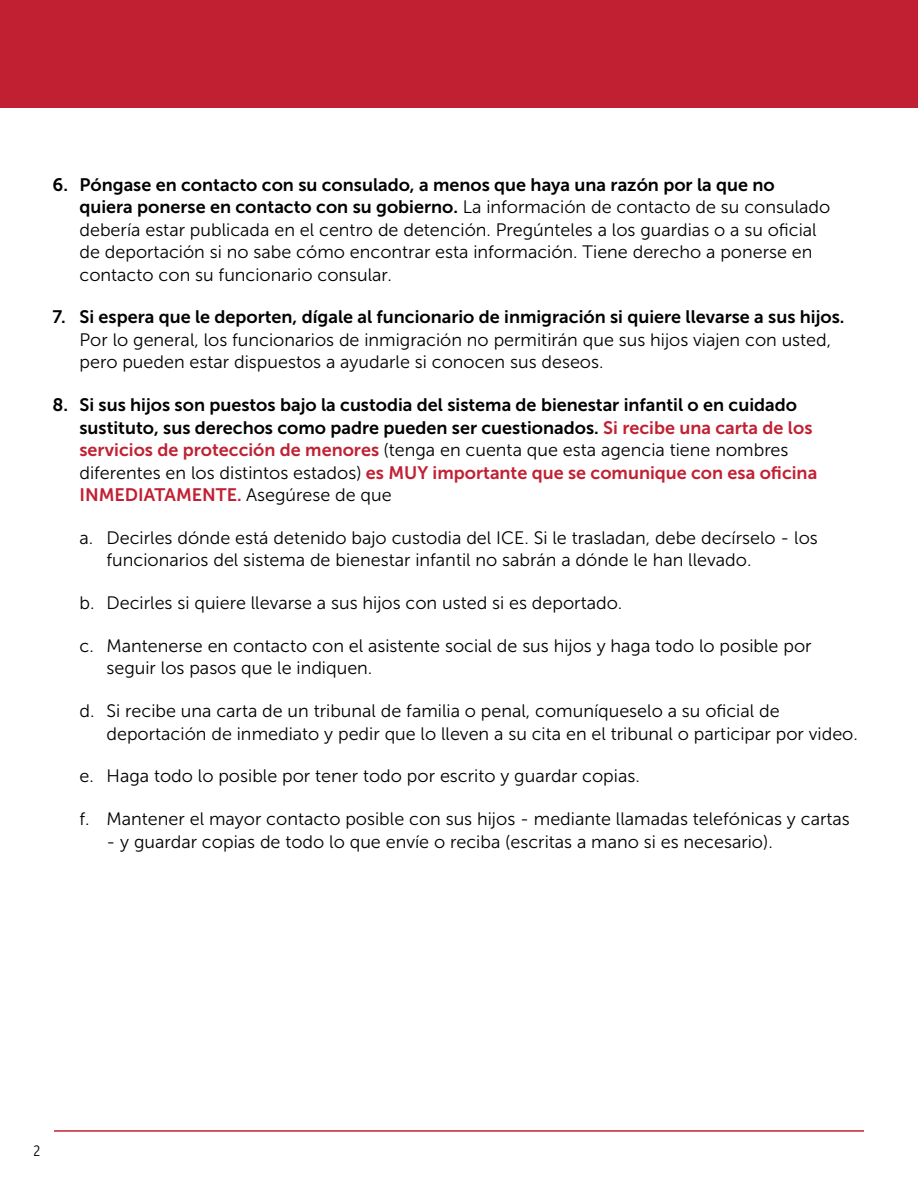
<style>
.page{position:relative;width:918px;height:1188px;background:#fff}
.page>*{position:absolute;margin:0;border:0;box-sizing:border-box;transform-origin:0 0}
.Body{font:18px/22.5px "Museo Sans 300";color:#000}
.Body-2{font:18px/22.5px "Museo Sans 700";color:#000}
.t1{font:15px "Museo Sans Cond 300";color:#000}
.s1{font-family:"Museo Sans 700"}
.s2{color:#c12032}
.s3{font-family:"Museo Sans 300"}
</style>
<div class="page">
<div style="left:0;top:0;width:918px;height:108px;background:#c12032"></div>
<hr style="left:54px;top:1130px;width:810px;height:2px;background:#c12032">
<p class="Body" style="left:80px;top:173px;width:752px;text-indent:-27px"><span class="s1">6. Póngase en contacto con su consulado, a menos que haya una razón por la que no quiera ponerse en contacto con su gobierno.</span> La información de contacto de su consulado debería estar publicada en el centro de detención. Pregúnteles a los guardias o a su oficial de deportación si no sabe cómo encontrar esta información. Tiene derecho a ponerse en contacto con su funcionario consular.</p>
<p class="Body" style="left:80px;top:306px;width:767px;text-indent:-27px"><span class="s1">7. Si espera que le deporten, dígale al funcionario de inmigración si quiere llevarse a sus hijos.<br></span>Por lo general, los funcionarios de inmigración no permitirán que sus hijos viajen con usted, pero pueden estar dispuestos a ayudarle si conocen sus deseos.</p>
<p class="Body-2" style="left:80px;top:394px;width:739px;text-indent:-27px">8. Si sus hijos son puestos bajo la custodia del sistema de bienestar infantil o en cuidado sustituto, sus derechos como padre pueden ser cuestionados. <span class="s2">Si recibe una carta de los servicios de protección de menores</span> <span class="s3">(tenga en cuenta que esta agencia tiene nombres diferentes en los distintos estados)</span> <span class="s2">es MUY importante que se comunique con esa oficina INMEDIATAMENTE.</span> <span class="s3">Asegúrese de que</span></p>
<p class="Body" style="left:106px;top:527px;width:713px;text-indent:-27px">a. Decirles dónde está detenido bajo custodia del ICE. Si le trasladan, debe decírselo - los funcionarios del sistema de bienestar infantil no sabrán a dónde le han llevado.</p>
<p class="Body" style="left:80px;top:592px;width:544px">b. Decirles si quiere llevarse a sus hijos con usted si es deportado.</p>
<p class="Body" style="left:106px;top:635px;width:707px;text-indent:-27px">c. Mantenerse en contacto con el asistente social de sus hijos y haga todo lo posible por seguir los pasos que le indiquen.</p>
<p class="Body" style="left:106px;top:700px;width:753px;text-indent:-27px">d. Si recibe una carta de un tribunal de familia o penal, comuníqueselo a su oficial de deportación de inmediato y pedir que lo lleven a su cita en el tribunal o participar por video.</p>
<p class="Body" style="left:80px;top:765px;width:562px">e. Haga todo lo posible por tener todo por escrito y guardar copias.</p>
<p class="Body" style="left:80px;top:808px;width:772px">f. Mantener el mayor contacto posible con sus hijos - mediante llamadas telefónicas y cartas</p>
<p class="Body" style="left:106px;top:830px;width:668px">- y guardar copias de todo lo que envíe o reciba (escritas a mano si es necesario).</p>
<p class="t1" style="left:34px;top:1143px;width:8px">2</p>
</div>
